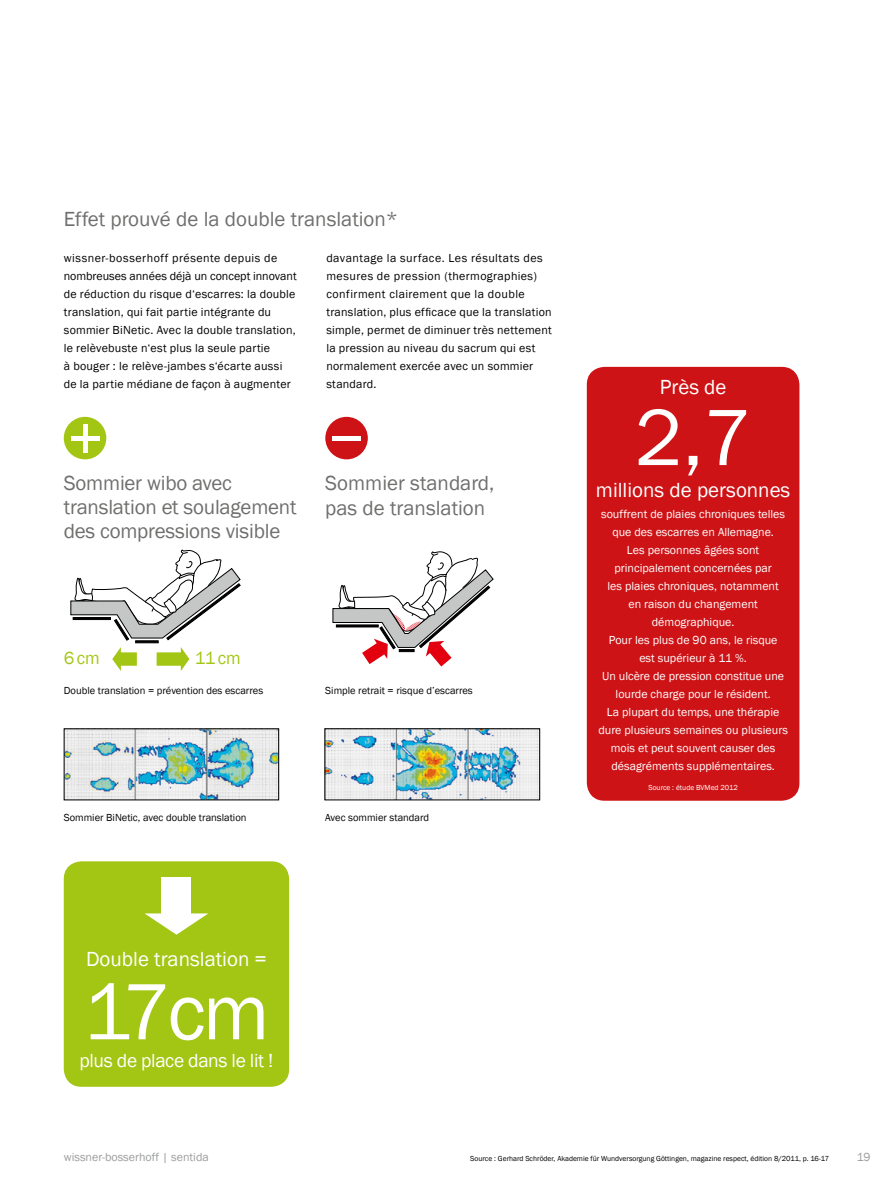
<style>
.page{position:relative;width:893px;height:1191px;background:#fff}
.page>*{position:absolute;margin:0;border:0;box-sizing:border-box;transform-origin:0 0}
.t1{font:82.5px "Franklin Gothic";color:#fff}
.t2{font:21px/24px "Franklin Gothic";letter-spacing:-.01em;color:#6f6f6e}
.t3{font:21px "Franklin Gothic";color:#fff}
.t4{font:19.5px "Franklin Gothic";letter-spacing:-.02em;color:#fff}
.t5{font:18px "Franklin Gothic";letter-spacing:-.01em;color:#a2c613}
.t6{font:12px/18px "Franklin Gothic";letter-spacing:.02em;color:#000}
.t7{font:12px/18px "Franklin Gothic";color:#fff;text-align:center}
.t8{font:12px "Franklin Gothic";color:#9c9d9d}
.t9{font:10.5px "Franklin Gothic";color:#000}
.t10{font:7.5px "Franklin Gothic";color:#000}
.t11{font:7.5px "Franklin Gothic";color:#fff}
</style>
<div class="page">
<svg style="left:333px;top:551px;width:161px;height:115px"></svg>
<img style="left:327px;top:730px;width:211px;height:68px">
<div style="left:325px;top:728px;width:215px;height:72px;border:1px solid #000"></div>
<div style="left:135px;top:640px;width:23px;height:3px;background:#000;border:1px solid #000"></div>
<svg style="left:112px;top:647px;width:25px;height:24px"></svg>
<svg style="left:157px;top:647px;width:32px;height:24px"></svg>
<svg style="left:70px;top:549px;width:170px;height:92px"></svg>
<img style="left:66px;top:730px;width:211px;height:68px">
<div style="left:325px;top:417px;width:43px;height:42px;background:#cd1316;border-radius:50%"></div>
<hr style="left:332px;top:436px;width:29px;height:4px;background:#fff">
<div style="left:64px;top:417px;width:42px;height:42px;background:#a2c613;border-radius:50%"></div>
<hr style="left:83px;top:424px;width:4px;height:28px;background:#fff">
<hr style="left:71px;top:436px;width:28px;height:4px;background:#fff">
<div style="left:65px;top:862px;width:223px;height:224px;background:#a2c613;border-radius:17px"></div>
<div style="left:64px;top:861px;width:225px;height:225px;border:2px solid #a2c613;border-radius:17px"></div>
<svg style="left:145px;top:913px;width:63px;height:21px"></svg>
<div style="left:162px;top:877px;width:29px;height:45px;background:#fff"></div>
<div style="left:588px;top:367px;width:211px;height:433px;background:#cd1316;border-radius:17px"></div>
<div style="left:587px;top:367px;width:212px;height:433px;border:2px solid #cd1316;border-radius:17px"></div>
<h2 class="t2" style="left:64px;top:207px;width:336px">Effet prouvé de la double translation*</h2>
<p class="t6" style="left:64px;top:249px;width:234px">wissner-bosserhoff présente depuis de nombreuses années déjà un concept innovant de réduction du risque d‘escarres: la double translation, qui fait partie intégrante du sommier BiNetic. Avec la double translation, le relèvebuste n‘est plus la seule partie<br>à bouger : le relève-jambes s‘écarte aussi de la partie médiane de façon à augmenter</p>
<p class="t6" style="left:326px;top:249px;width:227px">davantage la surface. Les résultats des mesures de pression (thermographies) confirment clairement que la double translation, plus efficace que la translation simple, permet de diminuer très nettement la pression au niveau du sacrum qui est normalement exercée avec un sommier standard.</p>
<h2 class="t2" style="left:64px;top:471px;width:234px">Sommier wibo avec translation et soulagement des compressions visible</h2>
<h2 class="t2" style="left:325px;top:471px;width:171px;line-height:24.9px">Sommier standard, pas de translation</h2>
<h3 class="t5" style="left:64px;top:647px;width:38px">6cm</h3>
<h3 class="t5" style="left:195px;top:647px;width:48px">11 cm</h3>
<p class="t9" style="left:64px;top:684px;width:201px">Double translation = prévention des escarres</p>
<p class="t9" style="left:325px;top:684px;width:149px">Simple retrait = risque d’escarres</p>
<p class="t9" style="left:64px;top:811px;width:184px">Sommier BiNetic, avec double translation</p>
<p class="t9" style="left:325px;top:811px;width:105px">Avec sommier standard</p>
<h2 class="t3" style="left:660px;top:374px;width:68px">Près de</h2>
<h1 class="t1" style="left:634px;top:386px;width:119px">2,7</h1>
<h2 class="t3" style="left:596px;top:476px;width:196px">millions de personnes</h2>
<p class="t7" style="left:598px;top:505px;width:191px">souffrent de plaies chroniques telles que des escarres en Allemagne.<br>Les personnes âgées sont principalement concernées par<br>les plaies chroniques, notamment<br>en raison du changement démographique.<br>Pour les plus de 90 ans, le risque<br>est supérieur à 11 %.<br>Un ulcère de pression constitue une lourde charge pour le résident.<br>La plupart du temps, une thérapie dure plusieurs semaines ou plusieurs mois et peut souvent causer des désagréments supplémentaires.</p>
<p class="t11" style="left:648px;top:782px;width:91px">Source : étude BVMed 2012</p>
<h2 class="t3" style="left:86px;top:946px;width:182px">Double translation =</h2>
<h1 class="t1" style="left:83px;top:960px;width:188px">17cm</h1>
<h3 class="t4" style="left:79px;top:1048px;width:195px">plus de place dans le lit !</h3>
<p class="t8" style="left:64px;top:1149px;width:147px">wissner-bosserhoff | sentida</p>
<p class="t8" style="left:857px;top:1149px;width:15px">19</p>
<p class="t10" style="left:470px;top:1154px;width:360px">Source : Gerhard Schröder, Akademie für Wundversorgung Göttingen, magazine respect, édition 8/2011, p. 16-17</p>
</div>
